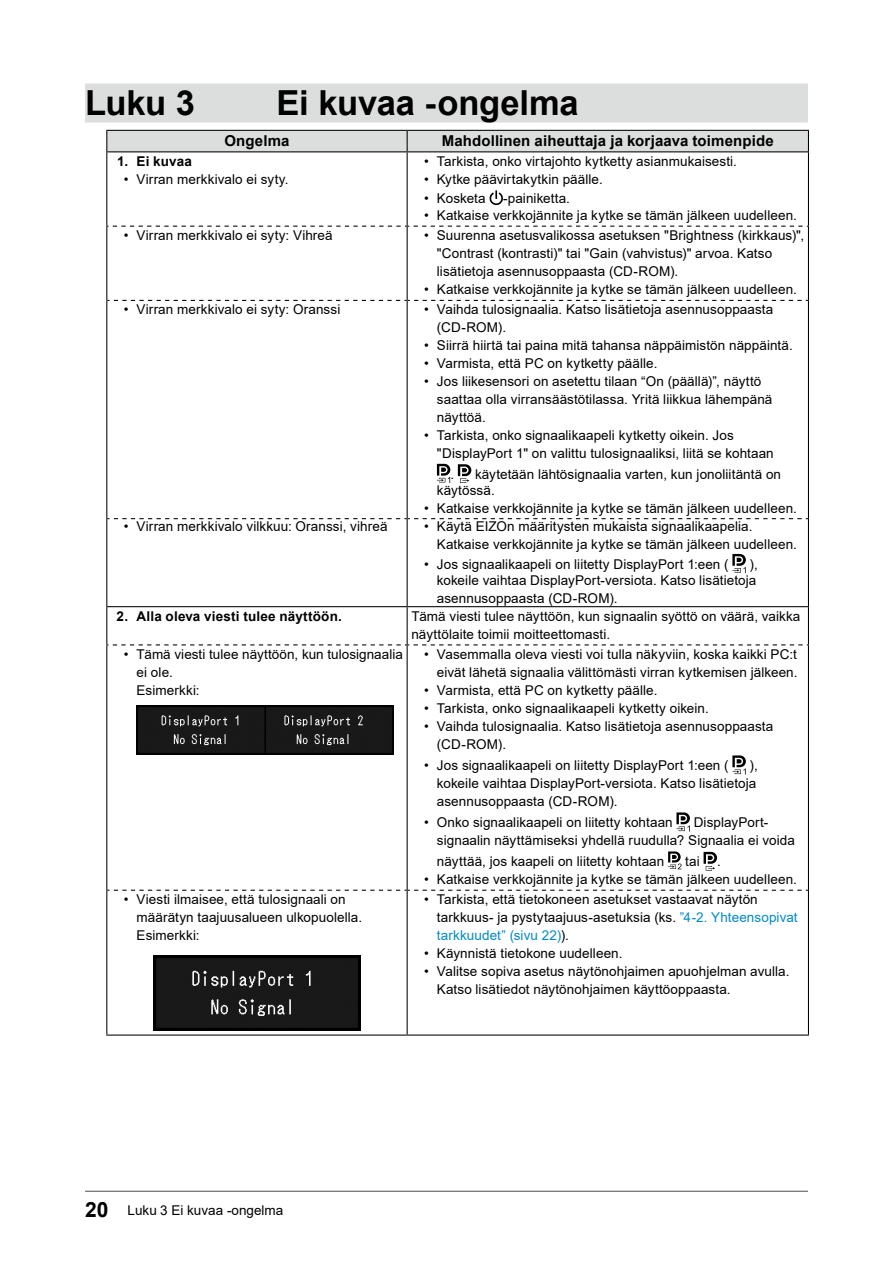
<style>
.page{position:relative;width:893px;height:1263px;background:#fff}
.page>*{position:absolute;margin:0;border:0;box-sizing:border-box;transform-origin:0 0}
.t1{font:700 34.5px "Arial";letter-spacing:-.005em;color:#000}
.t2{font:700 15px "Arial";letter-spacing:.01em;color:#000}
.t3{font:13.5px/18px "Arial";letter-spacing:.005em;color:#000}
.t4{font:700 13.5px "Arial";letter-spacing:.01em;color:#000}
.s1{color:#008bc7}
.s2{font-weight:700;font-size:21px}
</style>
<div class="page">
<hr style="left:85px;top:1191px;width:723px;height:1px;background:#595757">
<div style="left:85px;top:84px;width:723px;height:39px;background:#dcdddd"></div>
<svg style="left:106px;top:226px;width:703px;height:1px"></svg>
<svg style="left:107px;top:300px;width:701px;height:1px"></svg>
<svg style="left:107px;top:518px;width:701px;height:1px"></svg>
<svg style="left:106px;top:644px;width:703px;height:1px"></svg>
<svg style="left:107px;top:890px;width:701px;height:1px"></svg>
<hr style="left:106px;top:606px;width:301px;height:1px;background:#000">
<hr style="left:407px;top:606px;width:402px;height:1px;background:#000">
<div style="left:106px;top:130px;width:703px;height:21px;background:#dcdddd"></div>
<hr style="left:106px;top:151px;width:301px;height:1px;background:#000">
<hr style="left:407px;top:151px;width:402px;height:1px;background:#000">
<hr style="left:106px;top:152px;width:1px;height:74px;background:#000">
<hr style="left:407px;top:152px;width:1px;height:74px;background:#000">
<hr style="left:808px;top:152px;width:1px;height:74px;background:#000">
<hr style="left:106px;top:607px;width:1px;height:37px;background:#000">
<hr style="left:407px;top:607px;width:1px;height:37px;background:#000">
<hr style="left:808px;top:607px;width:1px;height:37px;background:#000">
<hr style="left:106px;top:1034px;width:301px;height:1px;background:#000">
<hr style="left:407px;top:1034px;width:402px;height:1px;background:#000">
<hr style="left:106px;top:227px;width:1px;height:73px;background:#000">
<hr style="left:407px;top:227px;width:1px;height:73px;background:#000">
<hr style="left:808px;top:227px;width:1px;height:73px;background:#000">
<hr style="left:106px;top:300px;width:1px;height:219px;background:#000">
<hr style="left:407px;top:300px;width:1px;height:219px;background:#000">
<hr style="left:808px;top:300px;width:1px;height:219px;background:#000">
<hr style="left:106px;top:519px;width:1px;height:87px;background:#000">
<hr style="left:407px;top:519px;width:1px;height:87px;background:#000">
<hr style="left:808px;top:519px;width:1px;height:87px;background:#000">
<hr style="left:106px;top:645px;width:1px;height:245px;background:#000">
<hr style="left:407px;top:645px;width:1px;height:245px;background:#000">
<hr style="left:808px;top:645px;width:1px;height:245px;background:#000">
<hr style="left:106px;top:890px;width:1px;height:144px;background:#000">
<hr style="left:407px;top:890px;width:1px;height:144px;background:#000">
<hr style="left:808px;top:890px;width:1px;height:144px;background:#000">
<svg style="left:489px;top:190px;width:14px;height:15px"></svg>
<svg style="left:437px;top:464px;width:13px;height:19px"></svg>
<svg style="left:458px;top:464px;width:13px;height:19px"></svg>
<svg style="left:732px;top:554px;width:14px;height:19px"></svg>
<img style="left:137px;top:705px;width:257px;height:49px">
<svg style="left:732px;top:755px;width:14px;height:19px"></svg>
<svg style="left:676px;top:812px;width:14px;height:19px"></svg>
<svg style="left:668px;top:851px;width:13px;height:18px"></svg>
<svg style="left:704px;top:852px;width:13px;height:18px"></svg>
<img style="left:153px;top:955px;width:208px;height:76px">
<h1 class="t1" style="left:85px;top:78px;width:112px">Luku 3</h1>
<h1 class="t1" style="left:276px;top:78px;width:304px">Ei kuvaa -ongelma</h1>
<p class="t2" style="left:224px;top:130px;width:67px">Ongelma</p>
<p class="t2" style="left:442px;top:130px;width:334px">Mahdollinen aiheuttaja ja korjaava toimenpide</p>
<p class="t4" style="left:117px;top:152px;width:76px">1. Ei kuvaa</p>
<p class="t3" style="left:124px;top:170px;width:166px">• Virran merkkivalo ei syty.</p>
<p class="t3" style="left:424px;top:152px;width:314px">• Tarkista, onko virtajohto kytketty asianmukaisesti.</p>
<p class="t3" style="left:424px;top:170px;width:180px">• Kytke päävirtakytkin päälle.</p>
<p class="t3" style="left:424px;top:189px;width:63px">• Kosketa</p>
<p class="t3" style="left:503px;top:189px;width:69px">-painiketta.</p>
<p class="t3" style="left:424px;top:206px;width:374px">• Katkaise verkkojännite ja kytke se tämän jälkeen uudelleen.</p>
<p class="t3" style="left:124px;top:226px;width:210px">• Virran merkkivalo ei syty: Vihreä</p>
<p class="t3" style="left:437px;top:226px;width:369px;text-indent:-13px">• Suurenna asetusvalikossa asetuksen "Brightness (kirkkaus)", "Contrast (kontrasti)" tai "Gain (vahvistus)" arvoa. Katso lisätietoja asennusoppaasta (CD-ROM).</p>
<p class="t3" style="left:424px;top:280px;width:374px">• Katkaise verkkojännite ja kytke se tämän jälkeen uudelleen.</p>
<p class="t3" style="left:124px;top:301px;width:218px">• Virran merkkivalo ei syty: Oranssi</p>
<p class="t3" style="left:437px;top:301px;width:338px;text-indent:-13px">• Vaihda tulosignaalia. Katso lisätietoja asennusoppaasta (CD-ROM).</p>
<p class="t3" style="left:424px;top:337px;width:370px">• Siirrä hiirtä tai paina mitä tahansa näppäimistön näppäintä.</p>
<p class="t3" style="left:424px;top:355px;width:235px">• Varmista, että PC on kytketty päälle.</p>
<p class="t3" style="left:437px;top:373px;width:337px;text-indent:-13px">• Jos liikesensori on asetettu tilaan “On (päällä)”, näyttö saattaa olla virransäästötilassa. Yritä liikkua lähempänä näyttöä.</p>
<p class="t3" style="left:437px;top:427px;width:338px;text-indent:-13px">• Tarkista, onko signaalikaapeli kytketty oikein. Jos "DisplayPort 1" on valittu tulosignaaliksi, liitä se kohtaan</p>
<p class="t3" style="left:450px;top:465px;width:5px">.</p>
<p class="t3" style="left:437px;top:466px;width:346px;line-height:15.8px;text-indent:38px">käytetään lähtösignaalia varten, kun jonoliitäntä on käytössä.</p>
<p class="t3" style="left:424px;top:499px;width:374px">• Katkaise verkkojännite ja kytke se tämän jälkeen uudelleen.</p>
<p class="t3" style="left:124px;top:517px;width:265px">• Virran merkkivalo vilkkuu: Oranssi, vihreä</p>
<p class="t3" style="left:437px;top:517px;width:361px;text-indent:-13px">• Käytä EIZOn määritysten mukaista signaalikaapelia.<br>Katkaise verkkojännite ja kytke se tämän jälkeen uudelleen.</p>
<p class="t3" style="left:424px;top:555px;width:306px">• Jos signaalikaapeli on liitetty DisplayPort 1:een (</p>
<p class="t3" style="left:437px;top:556px;width:322px;line-height:15.8px;text-align:right">),<br>kokeile vaihtaa DisplayPort-versiota. Katso lisätietoja</p>
<p class="t3" style="left:437px;top:589px;width:182px">asennusoppaasta (CD-ROM).</p>
<p class="t4" style="left:116px;top:606px;width:227px">2. Alla oleva viesti tulee näyttöön.</p>
<p class="t3" style="left:411px;top:607px;width:390px">Tämä viesti tulee näyttöön, kun signaalin syöttö on väärä, vaikka näyttölaite toimii moitteettomasti.</p>
<p class="t3" style="left:137px;top:645px;width:268px;text-indent:-13px">• Tämä viesti tulee näyttöön, kun tulosignaalia ei ole.<br>Esimerkki:</p>
<p class="t3" style="left:424px;top:645px;width:375px;text-align:right">• Vasemmalla oleva viesti voi tulla näkyviin, koska kaikki PC:t eivät lähetä signaalia välittömästi virran kytkemisen jälkeen.</p>
<p class="t3" style="left:424px;top:681px;width:235px">• Varmista, että PC on kytketty päälle.</p>
<p class="t3" style="left:424px;top:699px;width:286px">• Tarkista, onko signaalikaapeli kytketty oikein.</p>
<p class="t3" style="left:437px;top:717px;width:338px;text-indent:-13px">• Vaihda tulosignaalia. Katso lisätietoja asennusoppaasta (CD-ROM).</p>
<p class="t3" style="left:424px;top:756px;width:306px">• Jos signaalikaapeli on liitetty DisplayPort 1:een (</p>
<p class="t3" style="left:437px;top:756px;width:322px;text-align:justify;text-indent:313px">), kokeile vaihtaa DisplayPort-versiota. Katso lisätietoja asennusoppaasta (CD-ROM).</p>
<p class="t3" style="left:424px;top:813px;width:250px">• Onko signaalikaapeli on liitetty kohtaan</p>
<p class="t3" style="left:437px;top:813px;width:360px;text-indent:257px">DisplayPort&shy;signaalin näyttämiseksi yhdellä ruudulla? Signaalia ei voida</p>
<p class="t3" style="left:437px;top:852px;width:229px">näyttää, jos kaapeli on liitetty kohtaan</p>
<p class="t3" style="left:685px;top:852px;width:16px">tai</p>
<p class="t3" style="left:717px;top:852px;width:5px">.</p>
<p class="t3" style="left:424px;top:870px;width:374px">• Katkaise verkkojännite ja kytke se tämän jälkeen uudelleen.</p>
<p class="t3" style="left:137px;top:890px;width:227px;text-indent:-13px">• Viesti ilmaisee, että tulosignaali on määrätyn taajuusalueen ulkopuolella.<br>Esimerkki:</p>
<p class="t3" style="left:437px;top:890px;width:362px;text-indent:-13px">• Tarkista, että tietokoneen asetukset vastaavat näytön tarkkuus- ja pystytaajuus-asetuksia (ks. <span class="s1">”4-2. Yhteensopivat tarkkuudet” (sivu 22)</span>).</p>
<p class="t3" style="left:424px;top:944px;width:200px">• Käynnistä tietokone uudelleen.</p>
<p class="t3" style="left:437px;top:962px;width:354px;text-indent:-13px">• Valitse sopiva asetus näytönohjaimen apuohjelman avulla.<br>Katso lisätiedot näytönohjaimen käyttöoppaasta.</p>
<p class="t3" style="left:85px;top:1201px;width:200px"><span class="s2">20</span> Luku 3 Ei kuvaa -ongelma</p>
</div>
